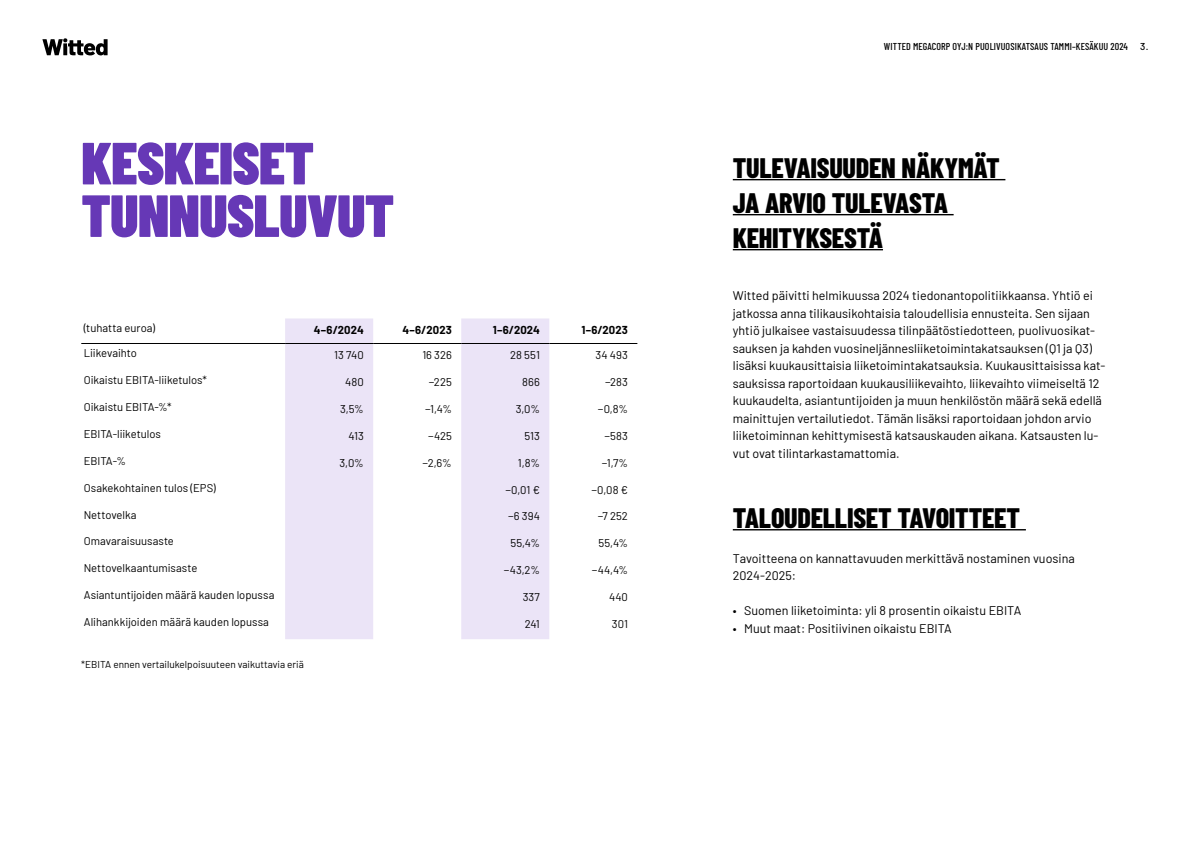
<style>
.page{position:relative;width:1188px;height:844px;background:#fff}
.page>*{position:absolute;margin:0;border:0;box-sizing:border-box;transform-origin:0 0}
.t1{font:900 59.38px/52.5px "Barlow Condensed";letter-spacing:-.015em;color:#6638b6}
.t2{font:800 28.12px/35px "Barlow Condensed";letter-spacing:-.01em;color:#000}
.t3{font:12.5px/17.5px "Barlow";color:#000}
.t4{font:11.25px "Barlow";color:#000}
.t5{font:700 11.25px "Barlow";letter-spacing:.005em;color:#000}
.t6{font:500 10px "Barlow Condensed";letter-spacing:.01em;color:#000}
.t7{font:10px "Barlow";color:#000}
.s1{font-family:"Barlow"}
</style>
<div class="page">
<svg style="left:42px;top:38px;width:66px;height:17px"></svg>
<div style="left:285px;top:318px;width:88px;height:321px;background:#ebe4f7"></div>
<div style="left:461px;top:318px;width:88px;height:321px;background:#ebe4f7"></div>
<hr style="left:81px;top:343px;width:204px;height:1px;background:#000">
<hr style="left:285px;top:343px;width:88px;height:1px;background:#000">
<hr style="left:373px;top:343px;width:88px;height:1px;background:#000">
<hr style="left:461px;top:343px;width:88px;height:1px;background:#000">
<hr style="left:549px;top:343px;width:88px;height:1px;background:#000">
<hr style="left:732px;top:179px;width:273px;height:1px;background:#000">
<hr style="left:732px;top:214px;width:221px;height:1px;background:#000">
<hr style="left:732px;top:249px;width:151px;height:1px;background:#000">
<hr style="left:732px;top:529px;width:293px;height:1px;background:#000">
<h1 class="t1" style="left:81px;top:135px;width:314px">KESKEISET<br>TUNNUSLUVUT</h1>
<p class="t4" style="left:84px;top:320px;width:73px">(tuhatta euroa)</p>
<p class="t5" style="left:314px;top:322px;width:51px">4–6/2024</p>
<p class="t5" style="left:402px;top:322px;width:51px">4–6/2023</p>
<p class="t5" style="left:493px;top:322px;width:49px">1–6/2024</p>
<p class="t5" style="left:581px;top:322px;width:48px">1–6/2023</p>
<p class="t4" style="left:84px;top:345px;width:55px">Liikevaihto</p>
<p class="t4" style="left:334px;top:347px;width:31px">13 740</p>
<p class="t4" style="left:422px;top:347px;width:31px">16 326</p>
<p class="t4" style="left:510px;top:347px;width:31px">28 551</p>
<p class="t4" style="left:595px;top:347px;width:34px">34 493</p>
<p class="t4" style="left:84px;top:372px;width:125px">Oikaistu EBITA-liiketulos*</p>
<p class="t4" style="left:345px;top:374px;width:20px">480</p>
<p class="t4" style="left:429px;top:374px;width:25px">−225</p>
<p class="t4" style="left:522px;top:374px;width:19px">866</p>
<p class="t4" style="left:605px;top:374px;width:24px">−283</p>
<p class="t4" style="left:84px;top:399px;width:89px">Oikaistu EBITA-%*</p>
<p class="t4" style="left:340px;top:401px;width:25px">3,5%</p>
<p class="t4" style="left:425px;top:401px;width:28px">−1,4%</p>
<p class="t4" style="left:516px;top:401px;width:26px">3,0%</p>
<p class="t4" style="left:598px;top:401px;width:32px">−0,8%</p>
<p class="t4" style="left:84px;top:426px;width:79px">EBITA-liiketulos</p>
<p class="t4" style="left:348px;top:427px;width:17px">413</p>
<p class="t4" style="left:428px;top:427px;width:25px">−425</p>
<p class="t4" style="left:524px;top:427px;width:17px">513</p>
<p class="t4" style="left:604px;top:427px;width:25px">−583</p>
<p class="t4" style="left:84px;top:452px;width:44px">EBITA-%</p>
<p class="t4" style="left:339px;top:454px;width:26px">3,0%</p>
<p class="t4" style="left:422px;top:454px;width:31px">−2,6%</p>
<p class="t4" style="left:518px;top:454px;width:23px">1,8%</p>
<p class="t4" style="left:602px;top:454px;width:28px">−1,7%</p>
<p class="t4" style="left:84px;top:479px;width:134px">Osakekohtainen tulos (EPS)</p>
<p class="t4" style="left:505px;top:481px;width:36px">−0,01 €</p>
<p class="t4" style="left:591px;top:481px;width:38px">−0,08 €</p>
<p class="t4" style="left:84px;top:506px;width:54px">Nettovelka</p>
<p class="t4" style="left:508px;top:508px;width:33px">−6 394</p>
<p class="t4" style="left:598px;top:508px;width:32px">−7 252</p>
<p class="t4" style="left:84px;top:533px;width:92px">Omavaraisuusaste</p>
<p class="t4" style="left:510px;top:535px;width:31px">55,4%</p>
<p class="t4" style="left:598px;top:535px;width:31px">55,4%</p>
<p class="t4" style="left:84px;top:560px;width:115px">Nettovelkaantumisaste</p>
<p class="t4" style="left:504px;top:562px;width:38px">−43,2%</p>
<p class="t4" style="left:592px;top:562px;width:38px">−44,4%</p>
<p class="t4" style="left:84px;top:587px;width:192px">Asiantuntijoiden määrä kauden lopussa</p>
<p class="t4" style="left:522px;top:589px;width:19px">337</p>
<p class="t4" style="left:609px;top:589px;width:20px">440</p>
<p class="t4" style="left:84px;top:614px;width:187px">Alihankkijoiden määrä kauden lopussa</p>
<p class="t4" style="left:525px;top:616px;width:17px">241</p>
<p class="t4" style="left:612px;top:616px;width:18px">301</p>
<p class="t7" style="left:81px;top:657px;width:224px">*EBITA ennen vertailukelpoisuuteen vaikuttavia eriä</p>
<p class="t6" style="left:884px;top:39px;width:266px">WITTED MEGACORP OYJ:N PUOLIVUOSIKATSAUS TAMMI–KESÄKUU 2024 <span class="s1">3</span>.</p>
<h2 class="t2" style="left:732px;top:149px;width:268px">TULEVAISUUDEN NÄKYMÄT<br>JA ARVIO TULEVASTA<br>KEHITYKSESTÄ</h2>
<p class="t3" style="left:732px;top:286px;width:374px">Witted päivitti helmikuussa 2024 tiedonantopolitiikkaansa. Yhtiö ei jatkossa anna tilikausikohtaisia taloudellisia ennusteita. Sen sijaan yhtiö julkaisee vastaisuudessa tilinpäätöstiedotteen, puolivuosikat&shy;sauksen ja kahden vuosineljännesliiketoimintakatsauksen (Q1 ja Q3) lisäksi kuukausittaisia liiketoimintakatsauksia. Kuukausittaisissa kat&shy;sauksissa raportoidaan kuukausiliikevaihto, liikevaihto viimeiseltä 12 kuukaudelta, asiantuntijoiden ja muun henkilöstön määrä sekä edellä mainittujen vertailutiedot. Tämän lisäksi raportoidaan johdon arvio liiketoiminnan kehittymisestä katsauskauden aikana. Katsausten lu&shy;vut ovat tilintarkastamattomia.</p>
<h2 class="t2" style="left:732px;top:499px;width:289px">TALOUDELLISET TAVOITTEET</h2>
<p class="t3" style="left:732px;top:548px;width:343px">Tavoitteena on kannattavuuden merkittävä nostaminen vuosina<br>2024-2025:</p>
<p class="t3" style="left:732px;top:601px;width:290px">• Suomen liiketoiminta: yli 8 prosentin oikaistu EBITA</p>
<p class="t3" style="left:732px;top:618px;width:220px">• Muut maat: Positiivinen oikaistu EBITA</p>
</div>
